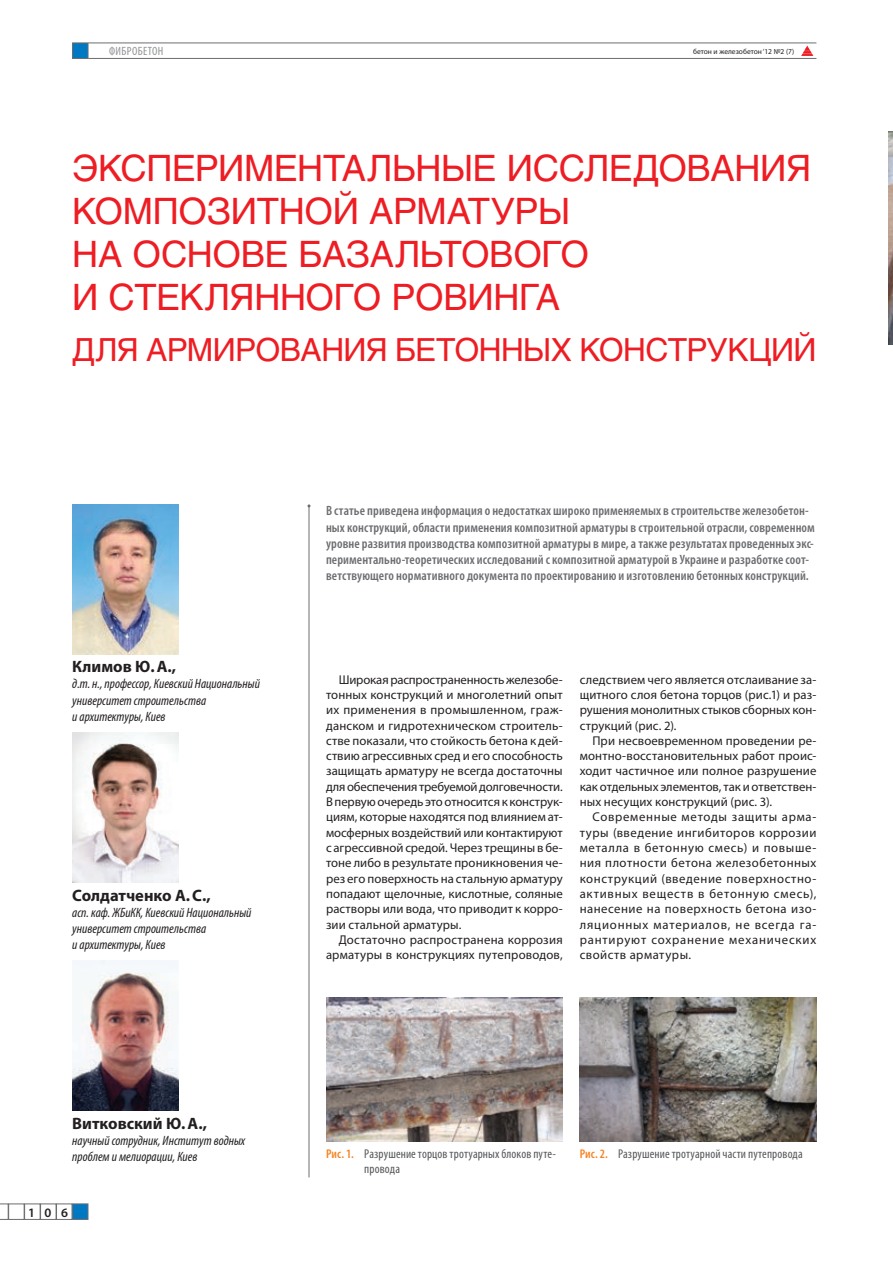
<style>
.page{position:relative;width:893px;height:1276px;background:#fff}
.page>*{position:absolute;margin:0;border:0;box-sizing:border-box;transform-origin:0 0}
.Название_статьи{font:36px/43.2px "Helios";letter-spacing:-.01em;color:#ee1d23}
.Название_статьи-2{font:31.5px "Helios";letter-spacing:-.02em;color:#ee1d23}
.Имя{font:700 16.5px "Myriad Pro";color:#231f20}
.Вступление{font:600 condensed 13.5px/16.2px "Myriad Pro";letter-spacing:.01em;color:#6c6d70}
.Информация{font:italic condensed 13.5px/16.2px "Myriad Pro";color:#231f20}
.Номер_страницы{font:600 12.9px "Myriad Pro";color:#231f20}
.Текст{font:12.75px/15.3px "Myriad Pro";letter-spacing:.01em;color:#231f20;text-align:justify}
.Подпись_под_рисунком{font:condensed 12.75px/15.3px "Myriad Pro";letter-spacing:.01em;color:#57585a}
.t1{font:condensed 12px "Myriad Pro";letter-spacing:.025em;color:#939598}
.t2{font:7.5px "Myriad Pro";color:#231f20}
.s1{font-weight:600;color:#f58220}
</style>
<div class="page">
<svg style="left:801px;top:45px;width:13px;height:11px"></svg>
<div style="left:72px;top:1203px;width:16px;height:16px;background:#0079c2;border:1px solid #6c6d70"></div>
<div style="left:56px;top:1203px;width:16px;height:16px;border:1px solid #6c6d70"></div>
<div style="left:40px;top:1203px;width:16px;height:16px;border:1px solid #6c6d70"></div>
<div style="left:24px;top:1203px;width:16px;height:16px;border:1px solid #6c6d70"></div>
<div style="left:8px;top:1203px;width:16px;height:16px;border:1px solid #6c6d70"></div>
<svg style="left:0;top:1203px;width:8px;height:16px"></svg>
<div style="left:72px;top:43px;width:16px;height:16px;background:#0079c2;border:1px solid #6c6d70"></div>
<hr style="left:88px;top:43px;width:728px;height:1px;background:#6c6d70">
<hr style="left:88px;top:58px;width:728px;height:1px;background:#6c6d70">
<img style="left:326px;top:997px;width:237px;height:144px">
<img style="left:580px;top:997px;width:236px;height:144px">
<img style="left:72px;top:504px;width:107px;height:150px">
<img style="left:72px;top:732px;width:107px;height:150px">
<img style="left:72px;top:960px;width:107px;height:151px">
<hr style="left:309px;top:506px;width:1px;height:671px;background:#6c6d70">
<img style="left:889px;top:132px;width:4px;height:212px">
<p class="t1" style="left:109px;top:44px;width:56px">ФИБРОБЕТОН</p>
<p class="t2" style="left:693px;top:47px;width:102px">бетон и железобетон ‘12 №2 (7)</p>
<p class="Название_статьи" style="left:72px;top:146px;width:740px">ЭКСПЕРИМЕНТАЛЬНЫЕ ИССЛЕДОВАНИЯ<br>КОМПОЗИТНОЙ АРМАТУРЫ<br>НА ОСНОВЕ БАЗАЛЬТОВОГО<br>И СТЕКЛЯННОГО РОВИНГА</p>
<p class="Название_статьи-2" style="left:72px;top:331px;width:746px">ДЛЯ АРМИРОВАНИЯ БЕТОННЫХ КОНСТРУКЦИЙ</p>
<p class="Имя" style="left:72px;top:656px;width:105px">Климов Ю.А.,</p>
<p class="Информация" style="left:72px;top:675px;width:189px">д.т.н., профессор, Киевский Национальный университет строительства<br>и архитектуры, Киев</p>
<p class="Имя" style="left:72px;top:884px;width:140px">Солдатченко А.С.,</p>
<p class="Информация" style="left:72px;top:904px;width:181px">асп. каф. ЖБиКК, Киевский Национальный университет строительства<br>и архитектуры, Киев</p>
<p class="Имя" style="left:72px;top:1112px;width:136px">Витковский Ю.А.,</p>
<p class="Информация" style="left:72px;top:1132px;width:174px">научный сотрудник, Институт водных проблем и мелиорации, Киев</p>
<p class="Номер_страницы" style="left:28px;top:1204px;width:41px">106</p>
<p class="Вступление" style="left:326px;top:503px;width:490px">В статье приведена информация o недостатках широко применяемых в строительстве железобетон&shy;ных конструкций, области применения композитной арматуры в строительной отрасли, современном уровне развития производства композитной арматуры в мире, атакже результатах проведенных экс&shy;периментально-теоретических исследований скомпозитной арматурой в Украине и разработке соот&shy;ветствующего нормативного документа по проектированию и изготовлению бетонных конструкций.</p>
<p class="Текст" style="left:326px;top:671px;width:238px;text-indent:13px">Широкая распространенность железобе&shy;тонных конструкций и многолетний опыт их применения в промышленном, граж&shy;данском и гидротехническом строитель&shy;стве показали, что стойкость бетона к дей&shy;ствию агрессивных сред и его способность защищать арматуру не всегда достаточны для обеспечения требуемой долговечности.<br>В первую очередь это относится к конструк&shy;циям, которые находятся под влиянием ат&shy;мосферных воздействий или контактируют с агрессивной средой. Через трещины в бе&shy;тоне либо в результате проникновения че&shy;рез его поверхность на стальную арматуру попадают щелочные, кислотные, соляные растворы или вода, что приводит к корро&shy;зии стальной арматуры.</p>
<p class="Текст" style="left:326px;top:931px;width:238px;text-align:right">Достаточно распространена коррозия арматуры в конструкциях путепроводов,</p>
<p class="Текст" style="left:580px;top:671px;width:238px">следствием чего является отслаивание за&shy;щитного слоя бетона торцов (рис.1) и раз&shy;рушения монолитных стыков сборных кон&shy;струкций (рис. 2).</p>
<p class="Текст" style="left:580px;top:733px;width:238px;text-indent:13px">При несвоевременном проведении ре&shy;монтно-восстановительных работ проис&shy;ходит частичное или полное разрушение как отдельных элементов, так и ответствен&shy;ных несущих конструкций (рис. 3).</p>
<p class="Текст" style="left:580px;top:809px;width:238px;text-indent:13px">Современные методы защиты арма&shy;туры (введение ингибиторов коррозии металла в бетонную смесь) и повыше&shy;ния плотности бетона железобетонных конструкций (введение поверхностно&shy;активных веществ в бетонную смесь), нанесение на поверхность бетона изо&shy;ляционных материалов, не всегда га&shy;рантируют сохранение механических свойств арматуры.</p>
<p class="Подпись_под_рисунком" style="left:364px;top:1146px;width:193px;text-indent:-38px"><span class="s1">Рис. 1.</span> Разрушение торцов тротуарных блоков путе&shy;провода</p>
<p class="Подпись_под_рисунком" style="left:580px;top:1146px;width:225px"><span class="s1">Рис. 2.</span> Разрушение тротуарной части путепровода</p>
</div>
